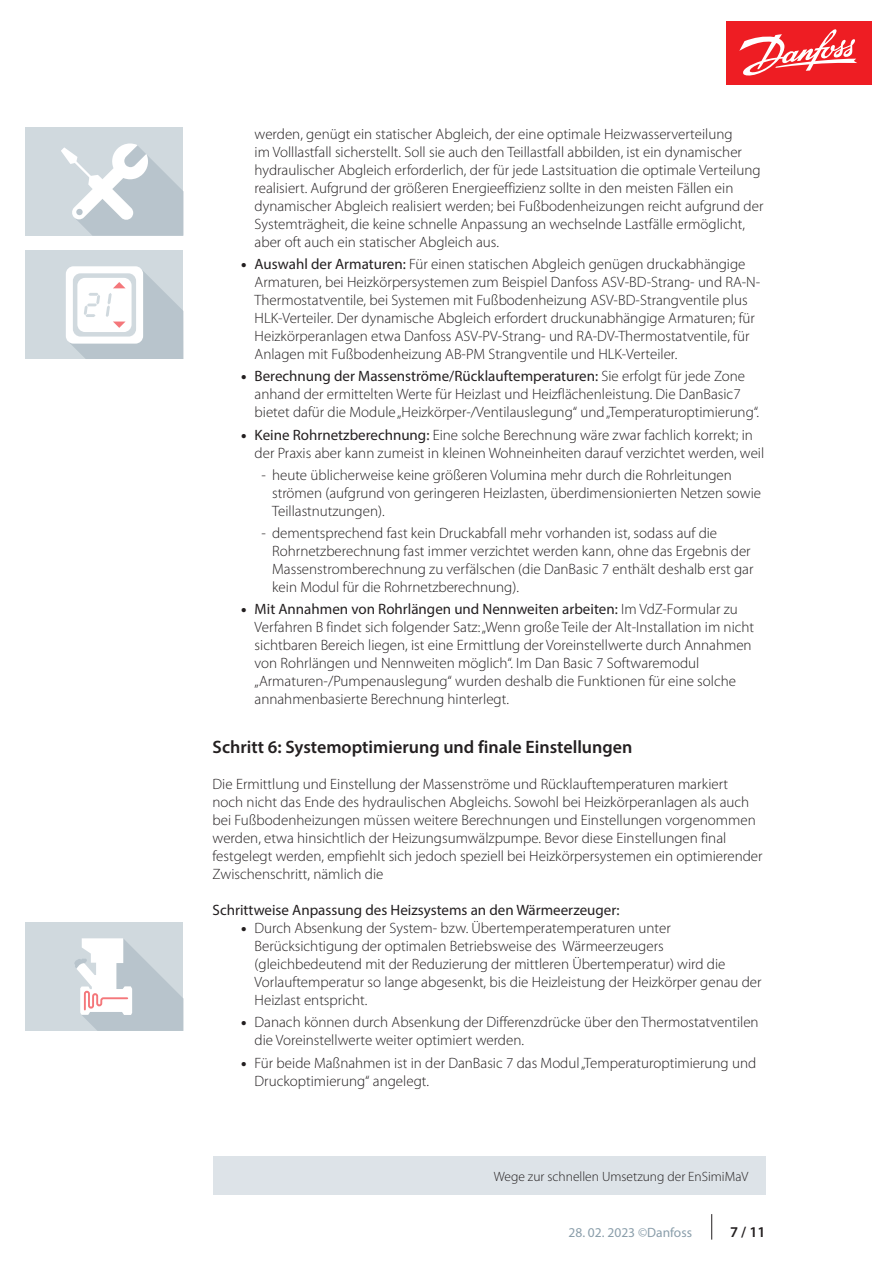
<style>
.page{position:relative;width:893px;height:1263px;background:#fff}
.page>*{position:absolute;margin:0;border:0;box-sizing:border-box;transform-origin:0 0}
.t1{font:600 18px "Myriad Pro";color:#231f20}
.t2{font:300 15px/18px "Myriad Pro";color:#231f20}
.t3{font:15px "Myriad Pro";color:#231f20}
.t4{font:600 15px "Myriad Pro";color:#231f20}
.t5{font:300 13.5px "Myriad Pro";color:#231f20}
.t6{font:13.5px "Myriad Pro";color:#8a9eaa}
.s1{font-weight:900}
.s2{font-weight:400}
</style>
<div class="page">
<svg style="left:711px;top:1214px;width:1px;height:25px"></svg>
<div style="left:213px;top:1156px;width:552px;height:39px;background:#dde3e8"></div>
<div style="left:726px;top:21px;width:146px;height:64px;background:#ee1d23"></div>
<svg style="left:739px;top:29px;width:118px;height:47px"></svg>
<div style="left:26px;top:128px;width:157px;height:108px;background:#d0d9de"></div>
<svg style="left:61px;top:143px;width:122px;height:93px"></svg>
<div style="left:26px;top:251px;width:157px;height:108px;background:#d0d9de"></div>
<div style="left:66px;top:266px;width:77px;height:78px;background:#fff;border-radius:8px"></div>
<svg style="left:68px;top:268px;width:115px;height:91px"></svg>
<div style="left:26px;top:923px;width:157px;height:108px;background:#d0d9de"></div>
<svg style="left:74px;top:938px;width:109px;height:93px"></svg>
<p class="t2" style="left:255px;top:125px;width:510px">werden, genügt ein statischer Abgleich, der eine optimale Heizwasserverteilung<br>im Volllastfall sicherstellt. Soll sie auch den Teillastfall abbilden, ist ein dynamischer hydraulischer Abgleich erforderlich, der für jede Lastsituation die optimale Verteilung realisiert. Aufgrund der größeren Energieeffizienz sollte in den meisten Fällen ein dynamischer Abgleich realisiert werden; bei Fußbodenheizungen reicht aufgrund der Systemträgheit, die keine schnelle Anpassung an wechselnde Lastfälle ermöglicht, aber oft auch ein statischer Abgleich aus.</p>
<p class="t2" style="left:255px;top:255px;width:507px;text-indent:-14px"><span class="s1">•</span> <span class="s2">Auswahl der Armaturen:</span> Für einen statischen Abgleich genügen druckabhängige Armaturen, bei Heizkörpersystemen zum Beispiel Danfoss ASV-BD-Strang- und RA-N-Thermostatventile, bei Systemen mit Fußbodenheizung ASV-BD-Strangventile plus HLK-Verteiler. Der dynamische Abgleich erfordert druckunabhängige Armaturen; für Heizkörperanlagen etwa Danfoss ASV-PV-Strang- und RA-DV-Thermostatventile, für Anlagen mit Fußbodenheizung AB-PM Strangventile und HLK-Verteiler.</p>
<p class="t2" style="left:255px;top:368px;width:506px;text-indent:-14px"><span class="s1">•</span> <span class="s2">Berechnung der Massenströme/Rücklauftemperaturen:</span> Sie erfolgt für jede Zone anhand der ermittelten Werte für Heizlast und Heizflächenleistung. Die DanBasic7 bietet dafür die Module „Heizkörper-/Ventilauslegung“ und „Temperaturoptimierung“.</p>
<p class="t2" style="left:255px;top:426px;width:511px;text-indent:-14px"><span class="s1">•</span> <span class="s2">Keine Rohrnetzberechnung:</span> Eine solche Berechnung wäre zwar fachlich korrekt; in der Praxis aber kann zumeist in kleinen Wohneinheiten darauf verzichtet werden, weil</p>
<p class="t2" style="left:272px;top:466px;width:490px;text-indent:-10px">- heute üblicherweise keine größeren Volumina mehr durch die Rohrleitungen strömen (aufgrund von geringeren Heizlasten, überdimensionierten Netzen sowie<br>Teillastnutzungen).</p>
<p class="t2" style="left:272px;top:524px;width:483px;text-indent:-10px">- dementsprechend fast kein Druckabfall mehr vorhanden ist, sodass auf die Rohrnetzberechnung fast immer verzichtet werden kann, ohne das Ergebnis der Massenstromberechnung zu verfälschen (die DanBasic 7 enthält deshalb erst gar kein Modul für die Rohrnetzberechnung).</p>
<p class="t2" style="left:255px;top:601px;width:501px;text-indent:-14px"><span class="s1">•</span> <span class="s2">Mit Annahmen von Rohrlängen und Nennweiten arbeiten:</span> Im VdZ-Formular zu Verfahren B findet sich folgender Satz: „Wenn große Teile der Alt-Installation im nicht sichtbaren Bereich liegen, ist eine Ermittlung der Voreinstellwerte durch Annahmen von Rohrlängen und Nennweiten möglich“. Im Dan Basic 7 Softwaremodul „Armaturen-/Pumpenauslegung“ wurden deshalb die Funktionen für eine solche annahmenbasierte Berechnung hinterlegt.</p>
<p class="t1" style="left:213px;top:736px;width:421px">Schritt 6: Systemoptimierung und finale Einstellungen</p>
<p class="t2" style="left:213px;top:775px;width:551px">Die Ermittlung und Einstellung der Massenströme und Rücklauftemperaturen markiert noch nicht das Ende des hydraulischen Abgleichs. Sowohl bei Heizkörperanlagen als auch bei Fußbodenheizungen müssen weitere Berechnungen und Einstellungen vorgenommen werden, etwa hinsichtlich der Heizungsumwälzpumpe. Bevor diese Einstellungen final festgelegt werden, empfiehlt sich jedoch speziell bei Heizkörpersystemen ein optimierender Zwischenschritt, nämlich die</p>
<p class="t3" style="left:213px;top:901px;width:408px">Schrittweise Anpassung des Heizsystems an den Wärmeerzeuger:</p>
<p class="t2" style="left:255px;top:919px;width:508px;text-indent:-14px"><span class="s1">•</span> Durch Absenkung der System- bzw. Übertemperatemperaturen unter Berücksichtigung der optimalen Betriebsweise des Wärmeerzeugers (gleichbedeutend mit der Reduzierung der mittleren Übertemperatur) wird die Vorlauftemperatur so lange abgesenkt, bis die Heizleistung der Heizkörper genau der Heizlast entspricht.</p>
<p class="t2" style="left:255px;top:1014px;width:505px;text-indent:-14px"><span class="s1">•</span> Danach können durch Absenkung der Differenzdrücke über den Thermostatventilen die Voreinstellwerte weiter optimiert werden.</p>
<p class="t2" style="left:255px;top:1054px;width:503px;text-indent:-14px"><span class="s1">•</span> Für beide Maßnahmen ist in der DanBasic 7 das Modul „Temperaturoptimierung und<br>Druckoptimierung“ angelegt.</p>
<p class="t5" style="left:494px;top:1169px;width:256px">Wege zur schnellen Umsetzung der EnSimiMaV</p>
<p class="t6" style="left:568px;top:1224px;width:125px">28. 02. 2023 ©Danfoss</p>
<p class="t4" style="left:730px;top:1223px;width:37px">7 / 11</p>
</div>
